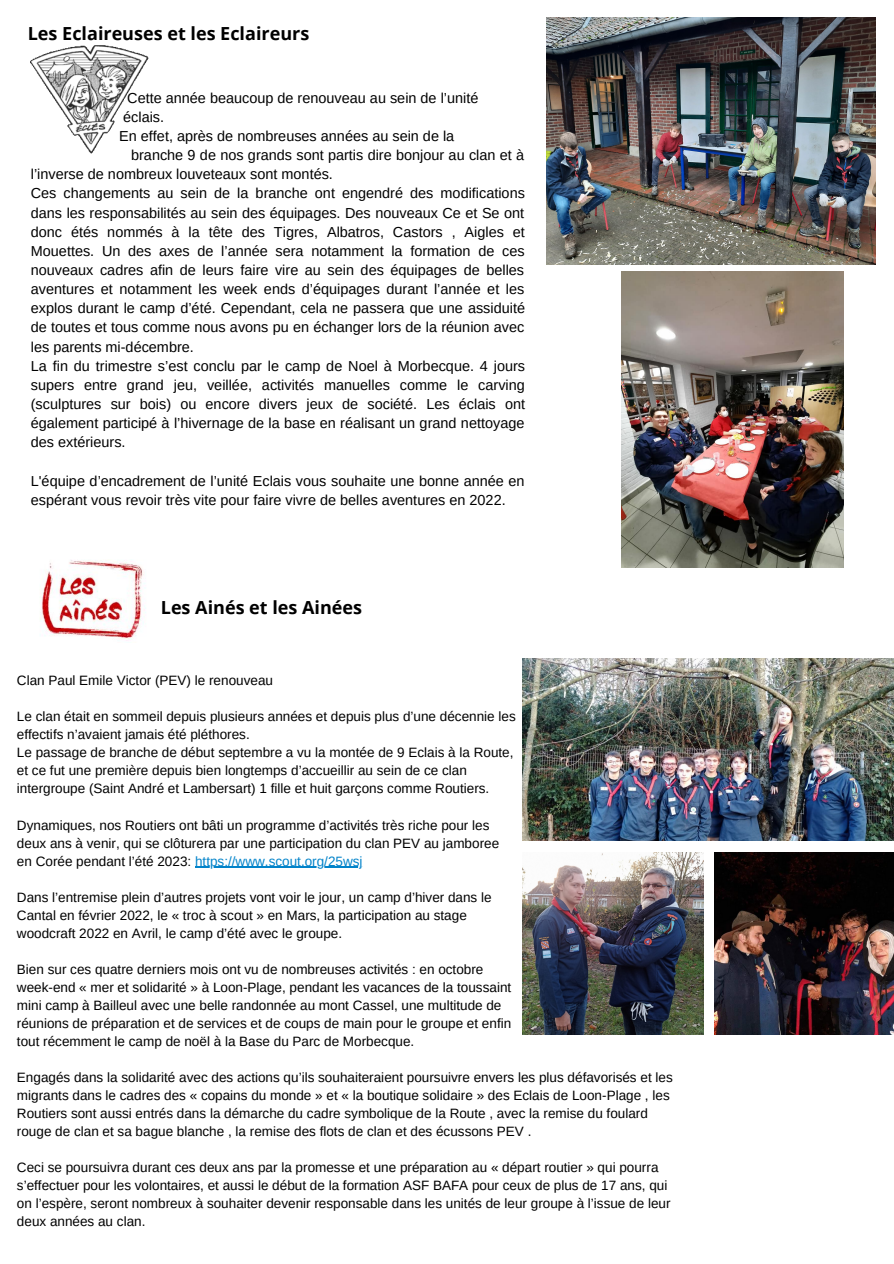
<style>
.page{position:relative;width:894px;height:1264px;background:#fff}
.page>*{position:absolute;margin:0;border:0;box-sizing:border-box;transform-origin:0 0}
.t1{font:700 18px "Open Sans";color:#000}
.t2{font:14.4px/19.2px "Arimo";color:#000}
.t3{font:13.5px/18px "Arimo";color:#000}
.t4{font:13.5px "Arimo";color:#0283ca}
.s1{color:#000}
</style>
<div class="page">
<img style="left:522px;top:658px;width:371px;height:182px">
<img style="left:522px;top:852px;width:181px;height:182px">
<img style="left:714px;top:852px;width:179px;height:182px">
<img style="left:31px;top:45px;width:117px;height:108px">
<img style="left:40px;top:560px;width:106px;height:81px">
<img style="left:546px;top:17px;width:329px;height:247px">
<img style="left:621px;top:272px;width:221px;height:295px">
<hr style="left:195px;top:866px;width:167px;height:1px;background:#0283ca">
<p class="t1" style="left:28px;top:21px;width:283px">Les Eclaireuses et les Eclaireurs</p>
<p class="t2" style="left:127px;top:88px;width:352px">Cette année beaucoup de renouveau au sein de l’unité</p>
<p class="t2" style="left:123px;top:107px;width:42px">éclais.</p>
<p class="t2" style="left:119px;top:126px;width:336px">En effet, après de nombreuses années au sein de la</p>
<p class="t2" style="left:31px;top:145px;width:494px;text-indent:100px">branche 9 de nos grands sont partis dire bonjour au clan et à l’inverse de nombreux louveteaux sont montés.</p>
<p class="t2" style="left:31px;top:184px;width:495px;text-align:justify">Ces changements au sein de la branche ont engendré des modifications dans les responsabilités au sein des équipages. Des nouveaux Ce et Se ont donc étés nommés à la tête des Tigres, Albatros, Castors , Aigles et Mouettes. Un des axes de l’année sera notamment la formation de ces nouveaux cadres afin de leurs faire vire au sein des équipages de belles aventures et notamment les week ends d’équipages durant l’année et les explos durant le camp d’été. Cependant, cela ne passera que une assiduité de toutes et tous comme nous avons pu en échanger lors de la réunion avec les parents mi-décembre.</p>
<p class="t2" style="left:31px;top:356px;width:495px;text-align:justify">La fin du trimestre s’est conclu par le camp de Noel à Morbecque. 4 jours supers entre grand jeu, veillée, activités manuelles comme le carving (sculptures sur bois) ou encore divers jeux de société. Les éclais ont également participé à l’hivernage de la base en réalisant un grand nettoyage des extérieurs.</p>
<p class="t2" style="left:31px;top:471px;width:495px">L'équipe d’encadrement de l’unité Eclais vous souhaite une bonne année en espérant vous revoir très vite pour faire vivre de belles aventures en 2022.</p>
<p class="t1" style="left:161px;top:594px;width:203px">Les Ainés et les Ainées</p>
<p class="t3" style="left:17px;top:671px;width:257px">Clan Paul Emile Victor (PEV) le renouveau</p>
<p class="t3" style="left:17px;top:707px;width:500px">Le clan était en sommeil depuis plusieurs années et depuis plus d’une décennie les</p>
<p class="t3" style="left:17px;top:725px;width:234px">effectifs n’avaient jamais été pléthores.</p>
<p class="t3" style="left:17px;top:743px;width:498px">Le passage de branche de début septembre a vu la montée de 9 Eclais à la Route,</p>
<p class="t3" style="left:17px;top:761px;width:451px">et ce fut une première depuis bien longtemps d’accueillir au sein de ce clan</p>
<p class="t3" style="left:17px;top:779px;width:474px">intergroupe (Saint André et Lambersart) 1 fille et huit garçons comme Routiers.</p>
<p class="t3" style="left:17px;top:815px;width:474px">Dynamiques, nos Routiers ont bâti un programme d’activités très riche pour les</p>
<p class="t3" style="left:17px;top:833px;width:483px">deux ans à venir, qui se clôturera par une participation du clan PEV au jamboree</p>
<p class="t4" style="left:17px;top:853px;width:347px"><span class="s1">en Corée pendant l’été 2023:</span> https://www.scout.org/25wsj</p>
<p class="t3" style="left:17px;top:887px;width:476px">Dans l’entremise plein d’autres projets vont voir le jour, un camp d’hiver dans le</p>
<p class="t3" style="left:17px;top:905px;width:451px">Cantal en février 2022, le « troc à scout » en Mars, la participation au stage</p>
<p class="t3" style="left:17px;top:923px;width:326px">woodcraft 2022 en Avril, le camp d’été avec le groupe.</p>
<p class="t3" style="left:17px;top:960px;width:468px">Bien sur ces quatre derniers mois ont vu de nombreuses activités : en octobre</p>
<p class="t3" style="left:17px;top:978px;width:495px">week-end « mer et solidarité » à Loon-Plage, pendant les vacances de la toussaint</p>
<p class="t3" style="left:17px;top:996px;width:486px">mini camp à Bailleul avec une belle randonnée au mont Cassel, une multitude de</p>
<p class="t3" style="left:17px;top:1014px;width:495px">réunions de préparation et de services et de coups de main pour le groupe et enfin</p>
<p class="t3" style="left:17px;top:1032px;width:399px">tout récemment le camp de noël à la Base du Parc de Morbecque.</p>
<p class="t3" style="left:17px;top:1068px;width:657px">Engagés dans la solidarité avec des actions qu’ils souhaiteraient poursuivre envers les plus défavorisés et les migrants dans le cadres des « copains du monde » et « la boutique solidaire » des Eclais de Loon-Plage , les Routiers sont aussi entrés dans la démarche du cadre symbolique de la Route , avec la remise du foulard rouge de clan et sa bague blanche , la remise des flots de clan et des écussons PEV .</p>
<p class="t3" style="left:17px;top:1158px;width:655px">Ceci se poursuivra durant ces deux ans par la promesse et une préparation au « départ routier » qui pourra s’effectuer pour les volontaires, et aussi le début de la formation ASF BAFA pour ceux de plus de 17 ans, qui on l’espère, seront nombreux à souhaiter devenir responsable dans les unités de leur groupe à l’issue de leur deux années au clan.</p>
</div>
